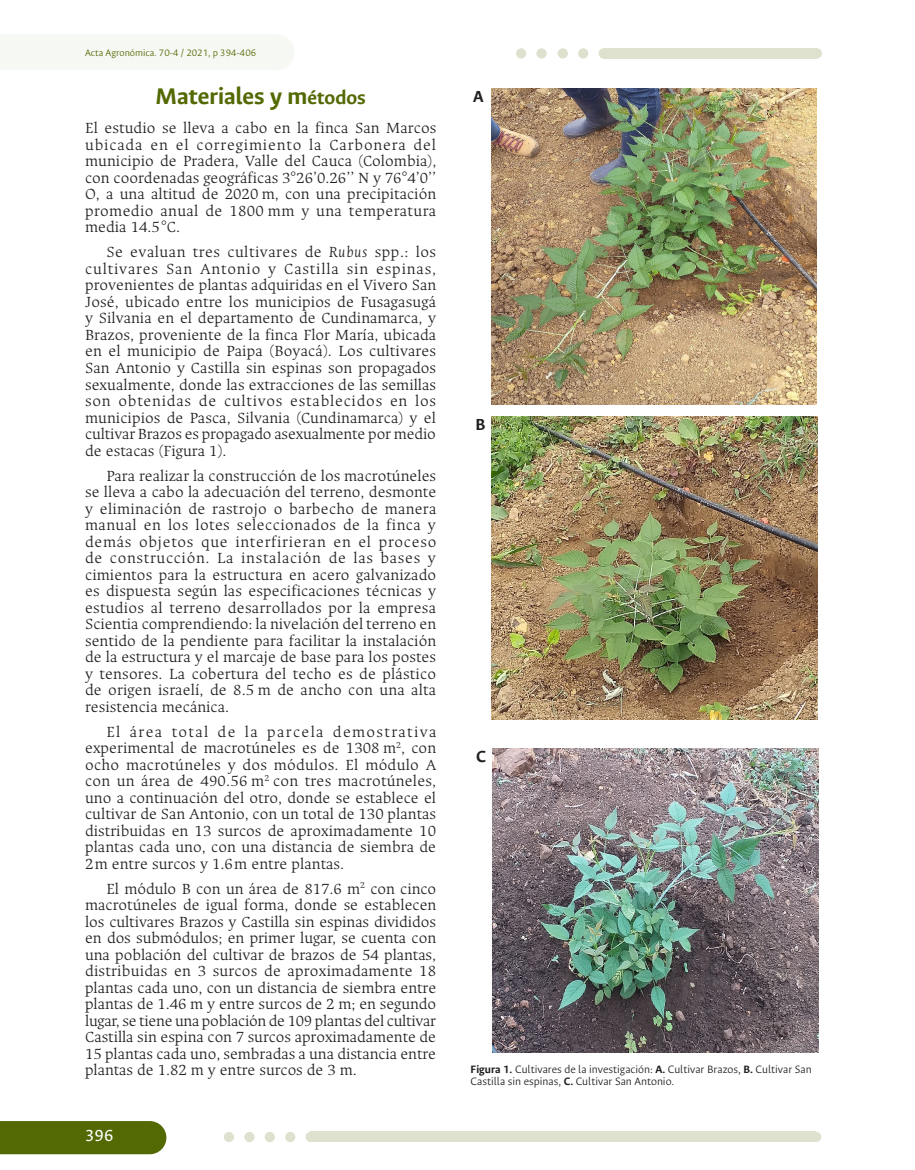
<style>
.page{position:relative;width:915px;height:1170px;background:#fff}
.page>*{position:absolute;margin:0;border:0;box-sizing:border-box;transform-origin:0 0}
.Subtitulo{font:700 25.5px "Ancizar Sans";color:#536903}
.t1{font:18px "Ancizar Sans";color:#fff}
.t2{font:700 18px "Ancizar Sans";color:#231f20}
.Cuerpo_11_11{font:300 16.5px/16.5px "Ancizar Serif";color:#231f20;text-align:justify}
.Cuerpo_ini_11_11{font:300 16.5px/16.5px "Ancizar Serif";letter-spacing:.02em;color:#231f20;text-align:justify}
.texto_figuras_8{font:300 12px/12px "Ancizar Sans";color:#231f20}
.cabezote_izquierda{font:300 10.5px "Ancizar Sans";color:#536903}
.s1{font-size:21px}
.s2{font-style:italic}
.s3{font-weight:700}
</style>
<div class="page">
<div style="left:0;top:1121px;width:166px;height:33px;background:#536903"></div>
<div style="left:0;top:34px;width:276px;height:36px;background:#f6f8f3"></div>
<div style="left:603px;top:48px;width:213px;height:10px;background:#dde1cd"></div>
<div style="left:310px;top:1131px;width:506px;height:10px;background:#dde1cd"></div>
<div style="left:578px;top:48px;width:10px;height:10px;background:#dde1cd;border-radius:50%"></div>
<div style="left:536px;top:48px;width:10px;height:10px;background:#dde1cd;border-radius:50%"></div>
<div style="left:557px;top:48px;width:10px;height:10px;background:#dde1cd;border-radius:50%"></div>
<div style="left:516px;top:48px;width:10px;height:10px;background:#dde1cd;border-radius:50%"></div>
<div style="left:285px;top:1131px;width:10px;height:10px;background:#dde1cd;border-radius:50%"></div>
<div style="left:244px;top:1131px;width:10px;height:10px;background:#dde1cd;border-radius:50%"></div>
<div style="left:264px;top:1131px;width:11px;height:10px;background:#dde1cd;border-radius:50%"></div>
<div style="left:224px;top:1131px;width:10px;height:10px;background:#dde1cd;border-radius:50%"></div>
<div style="left:259px;top:34px;width:35px;height:36px;background:#f6f8f3;border-radius:50%"></div>
<div style="left:598px;top:48px;width:10px;height:10px;background:#dde1cd;border-radius:50%"></div>
<div style="left:305px;top:1131px;width:10px;height:10px;background:#dde1cd;border-radius:50%"></div>
<div style="left:811px;top:48px;width:10px;height:10px;background:#dde1cd;border-radius:50%"></div>
<div style="left:810px;top:1131px;width:11px;height:10px;background:#dde1cd;border-radius:50%"></div>
<img style="left:491px;top:89px;width:325px;height:316px">
<img style="left:491px;top:416px;width:326px;height:303px">
<img style="left:492px;top:748px;width:326px;height:303px">
<p class="cabezote_izquierda" style="left:85px;top:47px;width:172px">Acta Agronómica. 70-4 / 2021, p 394-406</p>
<p class="Subtitulo" style="left:155px;top:82px;width:211px">Materiales y m<span class="s1">étodos</span></p>
<p class="Cuerpo_ini_11_11" style="left:85px;top:120px;width:353px">El estudio se lleva a cabo en la finca San Marcos ubicada en el corregimiento la Carbonera del municipio de Pradera, Valle del Cauca (Colombia), con coordenadas geográficas 3°26’0.26’’ N y 76°4’0’’ O, a una altitud de 2020 m, con una precipitación promedio anual de 1800 mm y una temperatura media 14.5°C.</p>
<p class="Cuerpo_11_11" style="left:85px;top:244px;width:352px;text-indent:21px">Se evaluan tres cultivares de <span class="s2">Rubus</span> spp.: los cultivares San Antonio y Castilla sin espinas, provenientes de plantas adquiridas en el Vivero San José, ubicado entre los municipios de Fusagasugá y Silvania en el departamento de Cundinamarca, y Brazos, proveniente de la finca Flor María, ubicada en el municipio de Paipa (Boyacá). Los cultivares San Antonio y Castilla sin espinas son propagados sexualmente, donde las extracciones de las semillas son obtenidas de cultivos establecidos en los municipios de Pasca, Silvania (Cundinamarca) y el cultivar Brazos es propagado asexualmente por medio de estacas (Figura 1).</p>
<p class="Cuerpo_11_11" style="left:85px;top:467px;width:353px;text-indent:21px">Para realizar la construcción de los macrotúneles se lleva a cabo la adecuación del terreno, desmonte y eliminación de rastrojo o barbecho de manera manual en los lotes seleccionados de la finca y demás objetos que interfirieran en el proceso de construcción. La instalación de las bases y cimientos para la estructura en acero galvanizado es dispuesta según las especificaciones técnicas y estudios al terreno desarrollados por la empresa Scientia comprendiendo: la nivelación del terreno en sentido de la pendiente para facilitar la instalación de la estructura y el marcaje de base para los postes y tensores. La cobertura del techo es de plástico de origen israelí, de 8.5 m de ancho con una alta resistencia mecánica.</p>
<p class="Cuerpo_11_11" style="left:85px;top:723px;width:352px;text-indent:21px">El área total de la parcela demostrativa experimental de macrotúneles es de 1308 m<sup>2</sup>, con ocho macrotúneles y dos módulos. El módulo A con un área de 490.56 m<sup>2</sup> con tres macrotúneles, uno a continuación del otro, donde se establece el cultivar de San Antonio, con un total de 130 plantas distribuidas en 13 surcos de aproximadamente 10 plantas cada uno, con una distancia de siembra de 2m entre surcos y 1.6m entre plantas.</p>
<p class="Cuerpo_11_11" style="left:85px;top:880px;width:353px;text-indent:21px">El módulo B con un área de 817.6 m<sup>2</sup> con cinco macrotúneles de igual forma, donde se establecen los cultivares Brazos y Castilla sin espinas divididos en dos submódulos; en primer lugar, se cuenta con una población del cultivar de brazos de 54 plantas, distribuidas en 3 surcos de aproximadamente 18 plantas cada uno, con un distancia de siembra entre plantas de 1.46 m y entre surcos de 2 m; en segundo lugar, se tiene una población de 109 plantas del cultivar Castilla sin espina con 7 surcos aproximadamente de 15 plantas cada uno, sembradas a una distancia entre plantas de 1.82 m y entre surcos de 3 m.</p>
<p class="t1" style="left:85px;top:1125px;width:30px">396</p>
<p class="t2" style="left:473px;top:87px;width:12px">A</p>
<p class="t2" style="left:475px;top:414px;width:11px">B</p>
<p class="t2" style="left:476px;top:746px;width:11px">C</p>
<p class="texto_figuras_8" style="left:470px;top:1063px;width:342px"><span class="s3">Figura 1.</span> Cultivares de la investigación: <span class="s3">A.</span> Cultivar Brazos, <span class="s3">B.</span> Cultivar San<br>Castilla sin espinas, <span class="s3">C.</span> Cultivar San Antonio.</p>
</div>
